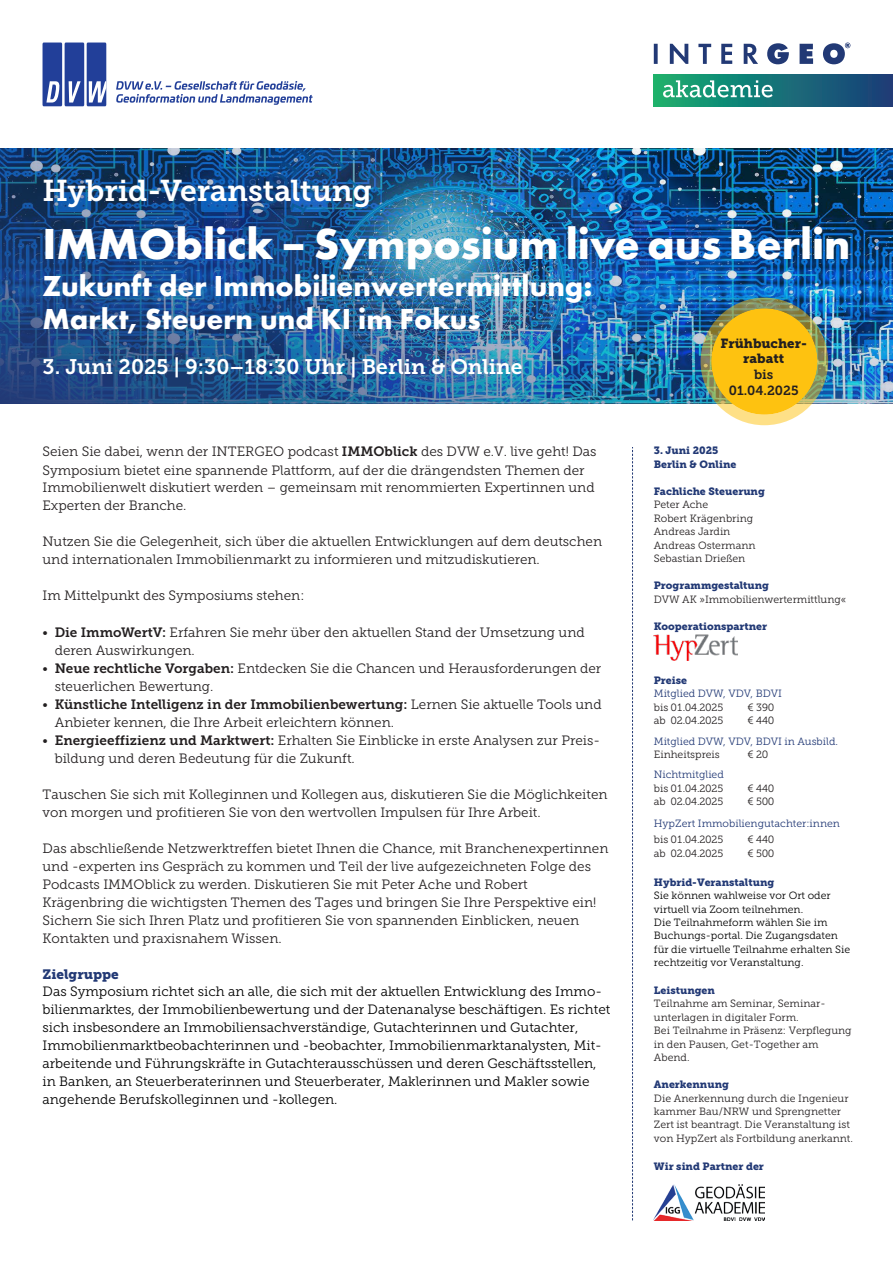
<style>
.page{position:relative;width:893px;height:1263px;background:#fff}
.page>*{position:absolute;margin:0;border:0;box-sizing:border-box;transform-origin:0 0}
._16_titel_seminar{font:700 45px "Futura PT";color:#fff}
._16_titel_seminar-2{font:700 30px/33px "Futura PT";color:#fff}
._15_titel_nr{font:30px "Museo Slab 700";color:#fff}
._17_titel_info{font:21px "Museo Slab 700";color:#fff}
._01_normal{font:13.5px/18px "Museo Slab 300";color:#231f20}
._01_normal-2{font:13.5px/17.9px "Museo Slab 300";color:#000}
.t1{font:13.2px/15.9px "Museo Slab 900";color:#231f20;text-align:center}
.t2{font:13.2px "Museo Slab 700";color:#231f20}
._21_info_titel{font:10.5px/13.5px "Museo Slab 300";color:#231f20}
._21_info_titel-2{font:10.5px/13.5px "Museo Slab 300";color:#000}
._21_info_normal{font:10.5px "Museo Slab 300";color:#231f20}
._21_info_titel-3{font:10.5px "Museo Slab 900";color:#223975}
._21_info_titel-4{font:10.5px "Museo Slab 300";color:#223975}
.s1{font-family:"Museo Slab 700"}
.s2{font-family:"Museo Slab 900";color:#223975}
</style>
<div class="page">
<svg style="left:632px;top:447px;width:1px;height:773px"></svg>
<img style="left:0;top:149px;width:893px;height:255px">
<img style="left:654px;top:635px;width:83px;height:25px">
<div style="left:654px;top:74px;width:239px;height:32px;background:linear-gradient(to right,#15af71,#193b7b)"></div>
<svg style="left:663px;top:80px;width:110px;height:17px"></svg>
<svg style="left:654px;top:43px;width:196px;height:21px"></svg>
<img style="left:654px;top:1185px;width:110px;height:35px">
<div style="left:43px;top:43px;width:19px;height:63px;background:#223f99"></div>
<div style="left:65px;top:43px;width:19px;height:63px;background:#223f99"></div>
<div style="left:87px;top:43px;width:19px;height:63px;background:#223f99"></div>
<svg style="left:46px;top:81px;width:14px;height:22px"></svg>
<svg style="left:69px;top:81px;width:12px;height:22px"></svg>
<svg style="left:89px;top:81px;width:17px;height:22px"></svg>
<svg style="left:116px;top:81px;width:197px;height:24px"></svg>
<div style="left:711px;top:308px;width:106px;height:107px;background:#fec210;border-radius:50%"></div>
<div style="left:701px;top:298px;width:127px;height:127px;border:11px solid #fec210;border-radius:50%"></div>
<p class="_15_titel_nr" style="left:43px;top:174px;width:331px">Hybrid-Veranstaltung</p>
<p class="_16_titel_seminar" style="left:43px;top:215px;width:809px">IMMOblick – Symposium live aus Berlin</p>
<p class="_16_titel_seminar-2" style="left:43px;top:269px;width:551px">Zukunft der Immobilienwertermittlung:<br>Markt, Steuern und KI im Fokus</p>
<p class="_17_titel_info" style="left:43px;top:354px;width:482px">3. Juni 2025 | 9:30–18:30 Uhr | Berlin &amp; Online</p>
<p class="t1" style="left:720px;top:335px;width:86px">Frühbucher&shy;rabatt<br><span class="s1">bis</span></p>
<p class="t2" style="left:729px;top:383px;width:71px">01.04.2025</p>
<p class="_01_normal" style="left:43px;top:443px;width:555px">Seien Sie dabei, wenn der INTERGEO podcast <span class="s1">IMMOblick</span> des DVW e.V. live geht! Das Symposium bietet eine spannende Plattform, auf der die drängendsten Themen der Immobilienwelt diskutiert werden – gemeinsam mit renommierten Expertinnen und Experten der Branche.</p>
<p class="_01_normal" style="left:43px;top:533px;width:561px">Nutzen Sie die Gelegenheit, sich über die aktuellen Entwicklungen auf dem deutschen und internationalen Immobilienmarkt zu informieren und mitzudiskutieren.</p>
<p class="_01_normal" style="left:43px;top:587px;width:263px">Im Mittelpunkt des Symposiums stehen:</p>
<p class="_01_normal" style="left:55px;top:623px;width:532px;text-indent:-12px">• <span class="s1">Die ImmoWertV:</span> Erfahren Sie mehr über den aktuellen Stand der Umsetzung und deren Auswirkungen.</p>
<p class="_01_normal" style="left:55px;top:659px;width:548px;text-indent:-12px">• <span class="s1">Neue rechtliche Vorgaben:</span> Entdecken Sie die Chancen und Herausforderungen der steuerlichen Bewertung.</p>
<p class="_01_normal" style="left:55px;top:695px;width:549px;text-indent:-12px">• <span class="s1">Künstliche Intelligenz in der Immobilienbewertung:</span> Lernen Sie aktuelle Tools und<br>Anbieter kennen, die Ihre Arbeit erleichtern können.</p>
<p class="_01_normal" style="left:55px;top:731px;width:547px;text-indent:-12px">• <span class="s1">Energieeffizienz und Marktwert:</span> Erhalten Sie Einblicke in erste Analysen zur Preis&shy;bildung und deren Bedeutung für die Zukunft.</p>
<p class="_01_normal" style="left:43px;top:785px;width:567px">Tauschen Sie sich mit Kolleginnen und Kollegen aus, diskutieren Sie die Möglichkeiten von morgen und profitieren Sie von den wertvollen Impulsen für Ihre Arbeit.</p>
<p class="_01_normal" style="left:43px;top:839px;width:567px">Das abschließende Netzwerktreffen bietet Ihnen die Chance, mit Branchenexpertinnen und -experten ins Gespräch zu kommen und Teil der live aufgezeichneten Folge des Podcasts IMMOblick zu werden. Diskutieren Sie mit Peter Ache und Robert Krägenbring die wichtigsten Themen des Tages und bringen Sie Ihre Perspektive ein!<br>Sichern Sie sich Ihren Platz und profitieren Sie von spannenden Einblicken, neuen Kontakten und praxisnahem Wissen.</p>
<p class="_01_normal-2" style="left:43px;top:965px;width:569px"><span class="s2">Zielgruppe<br></span>Das Symposium richtet sich an alle, die sich mit der aktuellen Entwicklung des Immo&shy;bilienmarktes, der Immobilienbewertung und der Datenanalyse beschäftigen. Es richtet sich insbesondere an Immobiliensachverständige, Gutachterinnen und Gutachter, Immobilienmarktbeobachterinnen und -beobachter, Immobilienmarktanalysten, Mit&shy;arbeitende und Führungskräfte in Gutachterausschüssen und deren Geschäftsstellen, in Banken, an Steuerberaterinnen und Steuerberater, Maklerinnen und Makler sowie angehende Berufskolleginnen und -kollegen.</p>
<p class="_21_info_titel-3" style="left:654px;top:445px;width:66px">3. Juni 2025</p>
<p class="_21_info_titel-3" style="left:654px;top:458px;width:84px">Berlin &amp; Online</p>
<p class="_21_info_titel-3" style="left:654px;top:485px;width:113px">Fachliche Steuerung</p>
<p class="_21_info_normal" style="left:654px;top:499px;width:56px">Peter Ache</p>
<p class="_21_info_normal" style="left:654px;top:512px;width:101px">Robert Krägenbring</p>
<p class="_21_info_normal" style="left:654px;top:526px;width:78px">Andreas Jardin</p>
<p class="_21_info_normal" style="left:654px;top:539px;width:103px">Andreas Ostermann</p>
<p class="_21_info_normal" style="left:654px;top:553px;width:93px">Sebastian Drießen</p>
<p class="_21_info_titel-3" style="left:654px;top:580px;width:117px">Programmgestaltung</p>
<p class="_21_info_normal" style="left:654px;top:593px;width:194px">DVW AK »Immobilienwertermittlung«</p>
<p class="_21_info_titel-3" style="left:654px;top:620px;width:115px">Kooperationspartner</p>
<p class="_21_info_titel-3" style="left:654px;top:674px;width:35px">Preise</p>
<p class="_21_info_titel-4" style="left:654px;top:688px;width:130px">Mitglied DVW, VDV, BDVI</p>
<p class="_21_info_normal" style="left:654px;top:701px;width:71px">bis 01.04.2025</p>
<p class="_21_info_normal" style="left:747px;top:701px;width:28px">€ 390</p>
<p class="_21_info_normal" style="left:654px;top:715px;width:71px">ab 02.04.2025</p>
<p class="_21_info_normal" style="left:747px;top:715px;width:28px">€ 440</p>
<p class="_21_info_titel-4" style="left:654px;top:735px;width:186px">Mitglied DVW, VDV, BDVI in Ausbild.</p>
<p class="_21_info_normal" style="left:654px;top:749px;width:68px">Einheitspreis</p>
<p class="_21_info_normal" style="left:747px;top:749px;width:22px">€ 20</p>
<p class="_21_info_titel-4" style="left:654px;top:769px;width:72px">Nichtmitglied</p>
<p class="_21_info_normal" style="left:654px;top:782px;width:71px">bis 01.04.2025</p>
<p class="_21_info_normal" style="left:747px;top:782px;width:28px">€ 440</p>
<p class="_21_info_normal" style="left:654px;top:796px;width:71px">ab 02.04.2025</p>
<p class="_21_info_normal" style="left:747px;top:796px;width:28px">€ 500</p>
<p class="_21_info_titel-4" style="left:654px;top:817px;width:188px">HypZert Immobiliengutachter:innen</p>
<p class="_21_info_titel" style="left:654px;top:833px;width:71px">bis 01.04.2025</p>
<p class="_21_info_titel" style="left:747px;top:833px;width:28px">€ 440</p>
<p class="_21_info_titel" style="left:654px;top:846px;width:71px">ab 02.04.2025</p>
<p class="_21_info_titel" style="left:747px;top:846px;width:28px">€ 500</p>
<p class="_21_info_titel-2" style="left:654px;top:875px;width:198px"><span class="s2">Hybrid-Veranstaltung<br></span>Sie können wahlweise vor Ort oder virtuell via Zoom teilnehmen.<br>Die Teilnahmeform wählen Sie im<br>Buchungs-portal. Die Zugangsdaten für die virtuelle Teilnahme erhalten Sie rechtzeitig vor Veranstaltung.</p>
<p class="_21_info_titel" style="left:654px;top:983px;width:199px"><span class="s2">Leistungen<br></span>Teilnahme am Seminar, Seminar&shy;unterlagen in digitaler Form.<br>Bei Teilnahme in Präsenz: Verpflegung in den Pausen, Get-Together am<br>Abend.</p>
<p class="_21_info_titel" style="left:654px;top:1078px;width:201px"><span class="s2">Anerkennung<br></span>Die Anerkennung durch die Ingenieur kammer Bau/NRW und Sprengnetter Zert ist beantragt. Die Veranstaltung ist von HypZert als Fortbildung anerkannt.</p>
<p class="_21_info_titel-3" style="left:654px;top:1160px;width:112px">Wir sind Partner der</p>
</div>
